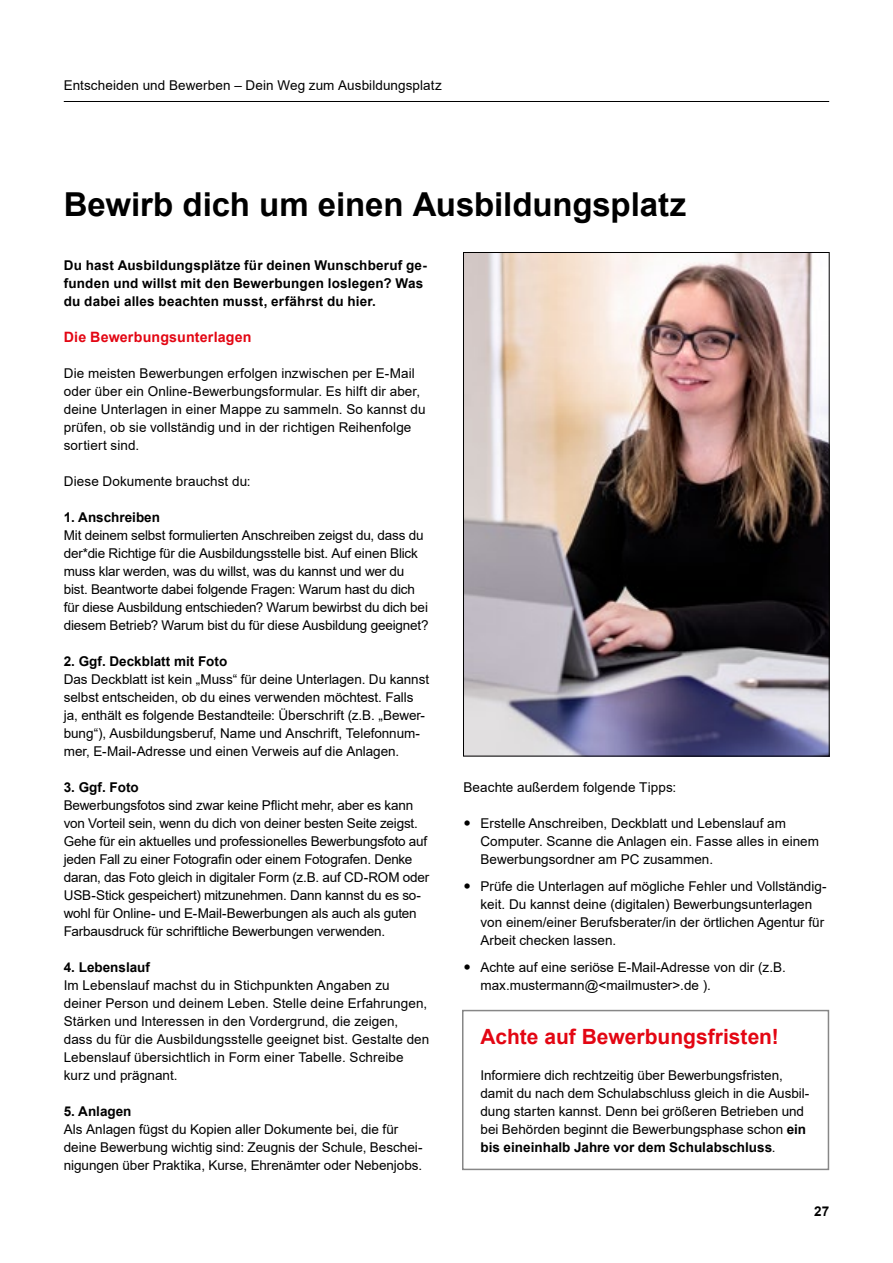
<style>
.page{position:relative;width:893px;height:1263px;background:#fff}
.page>*{position:absolute;margin:0;border:0;box-sizing:border-box;transform-origin:0 0}
.t1{font:700 33px "Arial";letter-spacing:-.005em;color:#000}
.h2_Headline_Infokast{font:700 21px "Arial";color:#e30613}
.h2_Subheadline_bold{font:700 14.25px "Arial";letter-spacing:.01em;color:#e30613}
.p_Fließtext{font:13.5px/18px "Arial";color:#000}
.p_Fließtext_Infokast{font:13.5px/18px "Arial";letter-spacing:-.005em;color:#000}
.Anreisser{font:700 13.5px/18px "Arial";letter-spacing:.01em;color:#000}
.s1{font-weight:700}
</style>
<div class="page">
<hr style="left:64px;top:101px;width:765px;height:1px;background:#000">
<div style="left:462px;top:1010px;width:367px;height:160px;border:2px solid #878787"></div>
<img style="left:465px;top:254px;width:363px;height:500px">
<p class="p_Fließtext" style="left:64px;top:76px;width:379px">Entscheiden und Bewerben – Dein Weg zum Ausbildungsplatz</p>
<h1 class="t1" style="left:64px;top:181px;width:624px">Bewirb dich um einen Ausbildungsplatz</h1>
<p class="Anreisser" style="left:64px;top:256px;width:365px">Du hast Ausbildungsplätze für deinen Wunschberuf ge&shy;funden und willst mit den Bewerbungen loslegen? Was du dabei alles beachten musst, erfährst du hier.</p>
<h2 class="h2_Subheadline_bold" style="left:64px;top:327px;width:189px">Die Bewerbungsunterlagen</h2>
<p class="p_Fließtext" style="left:64px;top:364px;width:363px">Die meisten Bewerbungen erfolgen inzwischen per E-Mail oder über ein Online-Bewerbungsformular. Es hilft dir aber, deine Unterlagen in einer Mappe zu sammeln. So kannst du prüfen, ob sie vollständig und in der richtigen Reihenfolge sortiert sind.</p>
<p class="p_Fließtext" style="left:64px;top:472px;width:188px">Diese Dokumente brauchst du:</p>
<h3 class="Anreisser" style="left:64px;top:508px;width:98px">1. Anschreiben</h3>
<p class="p_Fließtext" style="left:64px;top:526px;width:366px">Mit deinem selbst formulierten Anschreiben zeigst du, dass du der*die Richtige für die Ausbildungsstelle bist. Auf einen Blick muss klar werden, was du willst, was du kannst und wer du bist. Beantworte dabei folgende Fragen: Warum hast du dich für diese Ausbildung entschieden? Warum bewirbst du dich bei diesem Betrieb? Warum bist du für diese Ausbildung geeignet?</p>
<h3 class="Anreisser" style="left:64px;top:652px;width:165px">2. Ggf. Deckblatt mit Foto</h3>
<p class="p_Fließtext" style="left:64px;top:670px;width:367px">Das Deckblatt ist kein „Muss“ für deine Unterlagen. Du kannst selbst entscheiden, ob du eines verwenden möchtest. Falls ja, enthält es folgende Bestandteile: Überschrift (z.B. „Bewer&shy;bung“), Ausbildungsberuf, Name und Anschrift, Telefonnum&shy;mer, E-Mail-Adresse und einen Verweis auf die Anlagen.</p>
<h3 class="Anreisser" style="left:64px;top:778px;width:77px">3. Ggf. Foto</h3>
<p class="p_Fließtext" style="left:64px;top:796px;width:367px">Bewerbungsfotos sind zwar keine Pflicht mehr, aber es kann von Vorteil sein, wenn du dich von deiner besten Seite zeigst.<br>Gehe für ein aktuelles und professionelles Bewerbungsfoto auf jeden Fall zu einer Fotografin oder einem Fotografen. Denke daran, das Foto gleich in digitaler Form (z.B. auf CD-ROM oder USB-Stick gespeichert) mitzunehmen. Dann kannst du es so&shy;wohl für Online- und E-Mail-Bewerbungen als auch als guten Farbausdruck für schriftliche Bewerbungen verwenden.</p>
<h3 class="Anreisser" style="left:64px;top:958px;width:88px">4. Lebenslauf</h3>
<p class="p_Fließtext" style="left:64px;top:976px;width:367px">Im Lebenslauf machst du in Stichpunkten Angaben zu deiner Person und deinem Leben. Stelle deine Erfahrungen, Stärken und Interessen in den Vordergrund, die zeigen, dass du für die Ausbildungsstelle geeignet bist. Gestalte den Lebenslauf übersichtlich in Form einer Tabelle. Schreibe kurz und prägnant.</p>
<h3 class="Anreisser" style="left:64px;top:1102px;width:69px">5. Anlagen</h3>
<p class="p_Fließtext" style="left:64px;top:1120px;width:360px">Als Anlagen fügst du Kopien aller Dokumente bei, die für deine Bewerbung wichtig sind: Zeugnis der Schule, Beschei&shy;nigungen über Praktika, Kurse, Ehrenämter oder Nebenjobs.</p>
<p class="p_Fließtext" style="left:463px;top:778px;width:214px">Beachte außerdem folgende Tipps:</p>
<p class="p_Fließtext" style="left:480px;top:814px;width:340px">Erstelle Anschreiben, Deckblatt und Lebenslauf am<br>Computer. Scanne die Anlagen ein. Fasse alles in einem<br>Bewerbungsordner am PC zusammen.</p>
<p class="p_Fließtext" style="left:480px;top:877px;width:347px">Prüfe die Unterlagen auf mögliche Fehler und Vollständig&shy;keit. Du kannst deine (digitalen) Bewerbungsunterlagen von einem/einer Berufsberater/in der örtlichen Agentur für Arbeit checken lassen.</p>
<p class="p_Fließtext" style="left:480px;top:958px;width:307px">Achte auf eine seriöse E-Mail-Adresse von dir (z.B. max.mustermann@&lt;mailmuster&gt;.de ).</p>
<h2 class="h2_Headline_Infokast" style="left:480px;top:1021px;width:300px">Achte auf Bewerbungsfristen!</h2>
<p class="p_Fließtext_Infokast" style="left:480px;top:1066px;width:330px">Informiere dich rechtzeitig über Bewerbungsfristen, damit du nach dem Schulabschluss gleich in die Ausbil&shy;dung starten kannst. Denn bei größeren Betrieben und bei Behörden beginnt die Bewerbungsphase schon <span class="s1">ein bis eineinhalb Jahre vor dem Schulabschluss</span>.</p>
<p class="Anreisser" style="left:814px;top:1202px;width:17px">27</p>
</div>
